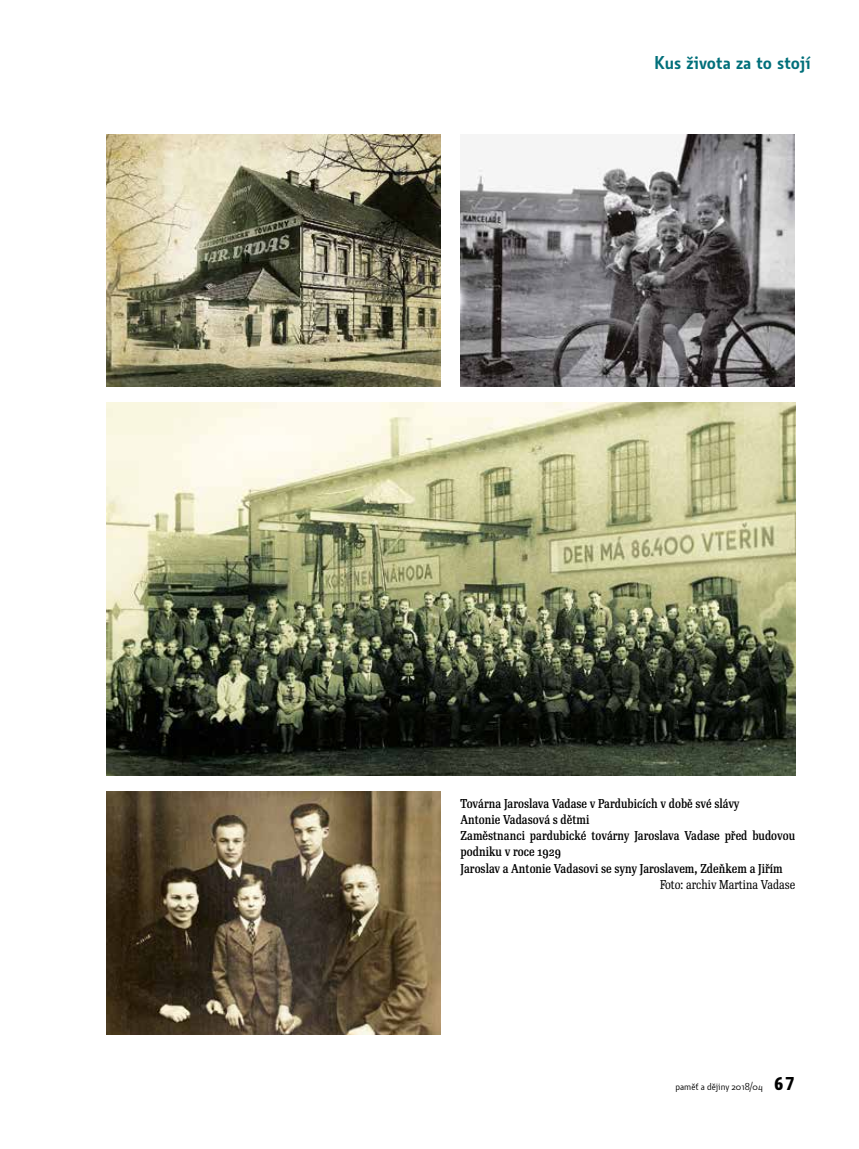
<style>
.page{position:relative;width:859px;height:1149px;background:#fff}
.page>*{position:absolute;margin:0;border:0;box-sizing:border-box;transform-origin:0 0}
.t1{font:600 18px "Botanika Std";letter-spacing:.005em;color:#006f7a}
.t2{font:500 12.45px/16.2px "Re Public Std Cond";color:#000}
.t3{font:12.45px "Re Public Std Cond";color:#000}
.t4{font:9.75px "Botanika Std";color:#000}
.s1{font-family:"Botanika Mono";font-weight:700;font-size:18px}
</style>
<div class="page">
<img style="left:460px;top:135px;width:334px;height:251px">
<img style="left:106px;top:135px;width:335px;height:251px">
<img style="left:106px;top:791px;width:335px;height:243px">
<img style="left:106px;top:402px;width:689px;height:373px">
<h1 class="t1" style="left:655px;top:51px;width:157px">Kus života za to stojí</h1>
<p class="t2" style="left:461px;top:795px;width:336px">Továrna Jaroslava Vadase v Pardubicích v době své slávy<br>Antonie Vadasová s dětmi<br>Zaměstnanci pardubické továrny Jaroslava Vadase před budovou podniku v roce 1929<br>Jaroslav a Antonie Vadasovi se syny Jaroslavem, Zdeňkem a Jiřím</p>
<p class="t3" style="left:660px;top:876px;width:137px">Foto: archiv Martina Vadase</p>
<p class="t4" style="left:675px;top:1080px;width:121px">paměť a dějiny 2018/04 <span class="s1">67</span></p>
</div>
